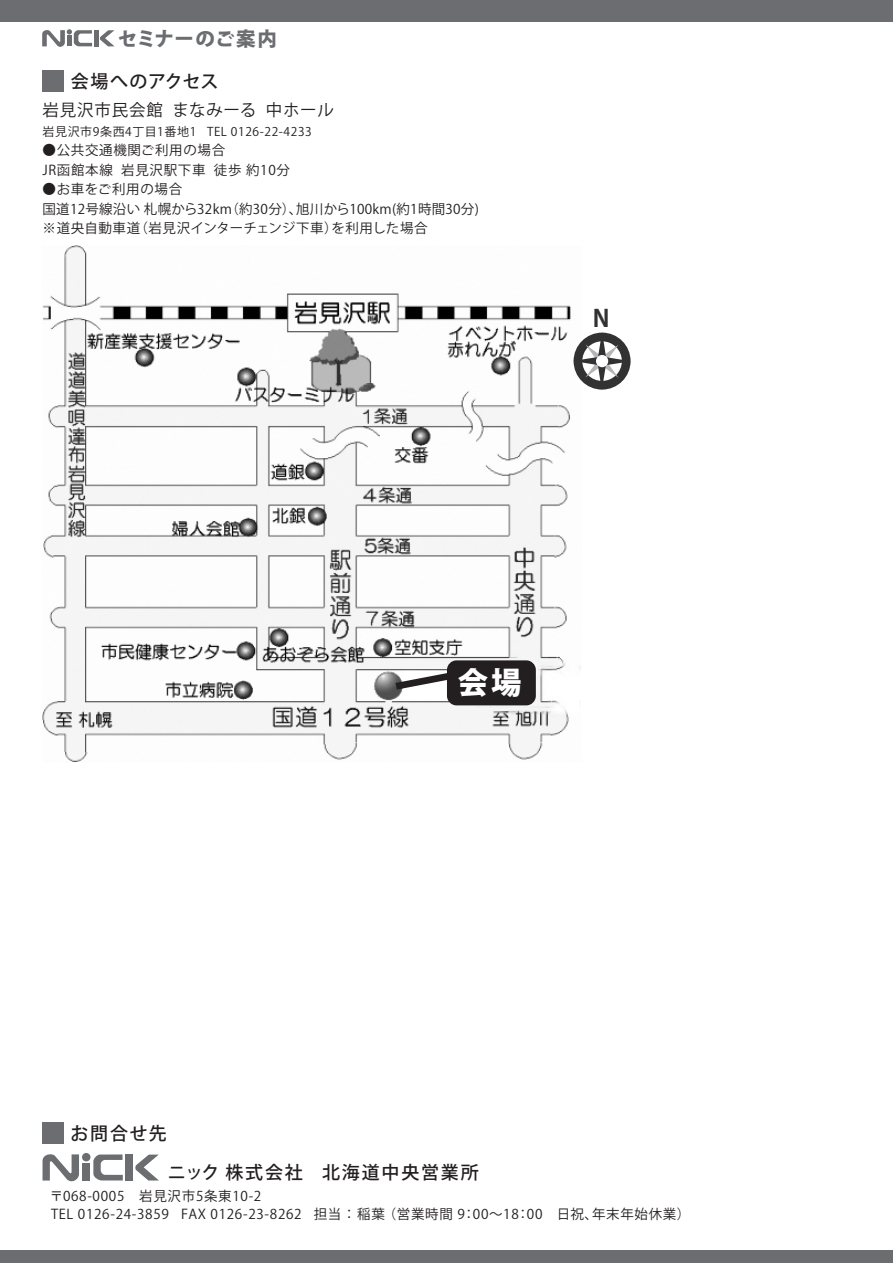
<style>
.page{position:relative;width:893px;height:1263px;background:#fff}
.page>*{position:absolute;margin:0;border:0;box-sizing:border-box;transform-origin:0 0}
.t1{font:800 30.3px "Koz Go Pro";color:#fff}
.t2{font:700 23.7px "Koz Go Pro";color:#333233}
.t3{font:800 19.5px "Koz Go Pro";letter-spacing:.03em;color:#6c6d70}
.t4{font:500 18px "Koz Go Pro";letter-spacing:.1em;color:#231f20}
.t5{font:500 18px "Koz Go Pro";letter-spacing:.03em;color:#231f20}
.t6{font:16.5px "Koz Go Pro";letter-spacing:.05em;color:#231f20}
.t7{font:13.5px/19.5px "Koz Go Pro";letter-spacing:.05em;color:#231f20}
.t8{font:13.5px/19.5px "Koz Go Pro";letter-spacing:.02em;color:#231f20}
.t9{font:12px "Koz Go Pro";letter-spacing:.05em;color:#231f20}
</style>
<div class="page">
<img style="left:42px;top:246px;width:539px;height:516px">
<div style="left:0;top:0;width:893px;height:21px;background:#6c6d70"></div>
<div style="left:0;top:1250px;width:893px;height:13px;background:#6c6d70"></div>
<div style="left:447px;top:660px;width:89px;height:45px;background:#231f20;border-radius:10px"></div>
<svg style="left:388px;top:668px;width:60px;height:26px"></svg>
<svg style="left:43px;top:1154px;width:36px;height:28px"></svg>
<svg style="left:93px;top:1154px;width:30px;height:26px"></svg>
<svg style="left:135px;top:1154px;width:24px;height:26px"></svg>
<div style="left:82px;top:1153px;width:8px;height:8px;background:#6c6d70;border-radius:50%"></div>
<div style="left:82px;top:1163px;width:8px;height:17px;background:#6c6d70"></div>
<div style="left:126px;top:1154px;width:7px;height:26px;background:#6c6d70"></div>
<svg style="left:100px;top:30px;width:15px;height:16px"></svg>
<svg style="left:42px;top:29px;width:50px;height:18px"></svg>
<div style="left:67px;top:36px;width:5px;height:10px;background:#6c6d70"></div>
<div style="left:94px;top:30px;width:5px;height:16px;background:#6c6d70"></div>
<svg style="left:573px;top:332px;width:58px;height:58px"></svg>
<div style="left:596px;top:355px;width:12px;height:12px;background:#fff;border-radius:50%"></div>
<div style="left:43px;top:1123px;width:21px;height:21px;background:#6c6d70"></div>
<div style="left:42px;top:70px;width:22px;height:21px;background:#6c6d70"></div>
<h3 class="t3" style="left:118px;top:26px;width:161px">セミナーのご案内</h3>
<h3 class="t5" style="left:71px;top:70px;width:149px">会場へのアクセス</h3>
<p class="t6" style="left:42px;top:100px;width:293px">岩見沢市民会館 まなみーる 中ホール</p>
<p class="t9" style="left:42px;top:124px;width:271px">岩見沢市9条西4丁目1番地1 TEL 0126-22-4233</p>
<p class="t7" style="left:42px;top:141px;width:249px">●公共交通機関ご利用の場合<br>JR函館本線 岩見沢駅下車 徒歩 約10分</p>
<p class="t8" style="left:42px;top:180px;width:438px">●お車をご利用の場合<br>国道12号線沿い 札幌から32km（約30分）、旭川から100km(約1時間30分) ※道央自動車道（岩見沢インターチェンジ下車）を利用した場合</p>
<h2 class="t2" style="left:593px;top:303px;width:18px">N</h2>
<h1 class="t1" style="left:458px;top:663px;width:65px">会場</h1>
<h3 class="t4" style="left:70px;top:1122px;width:98px">お問合せ先</h3>
<h3 class="t4" style="left:168px;top:1161px;width:312px">ニック 株式会社 北海道中央営業所</h3>
<p class="t7" style="left:50px;top:1188px;width:642px;line-height:18px">〒068-0005　岩見沢市5条東10-2<br>TEL 0126-24-3859 FAX 0126-23-8262 担当 ： 稲葉 （営業時間 9：00～18：00　日祝、年末年始休業）</p>
</div>
